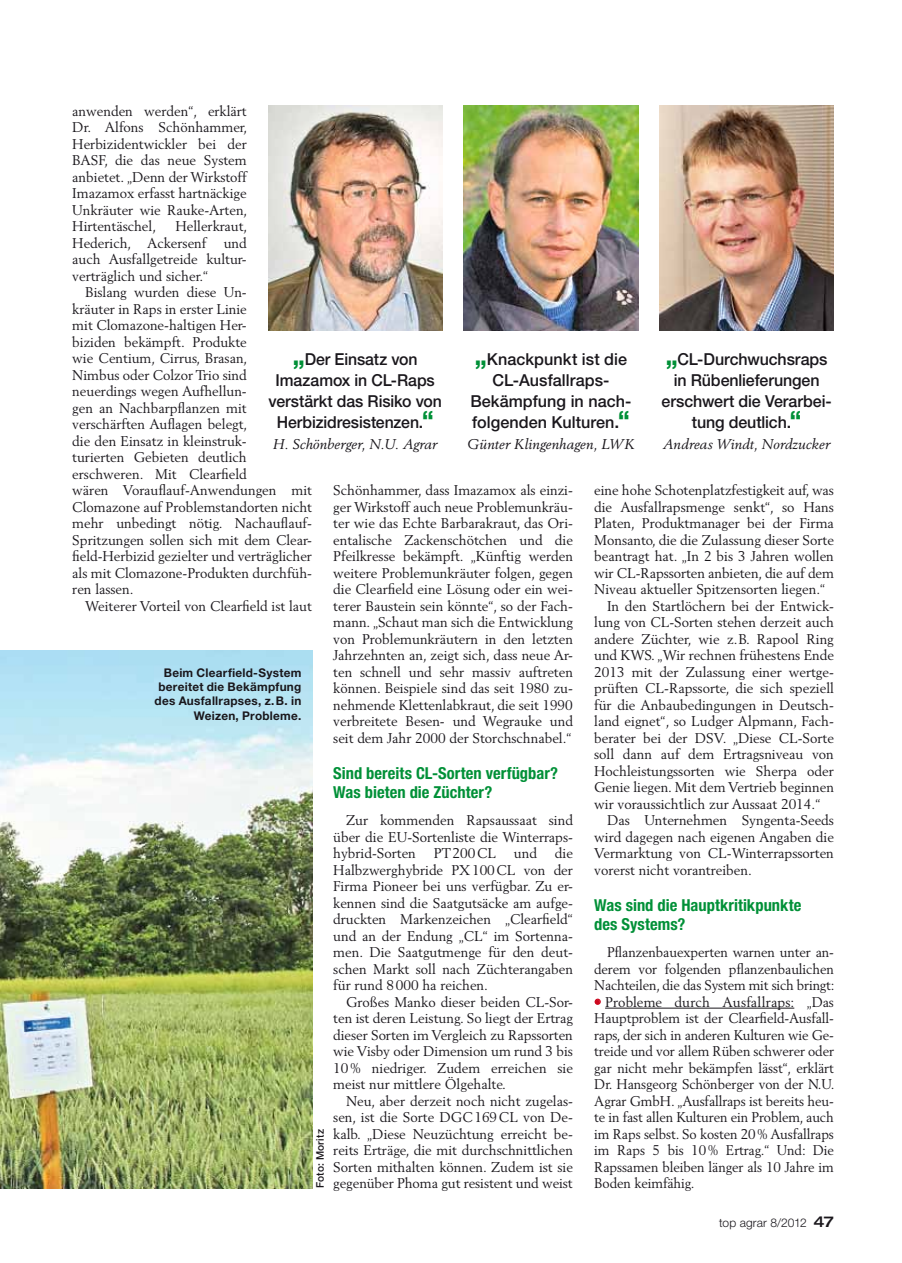
<style>
.page{position:relative;width:902px;height:1263px;background:#fff}
.page>*{position:absolute;margin:0;border:0;box-sizing:border-box;transform-origin:0 0}
.t1{font:500 16.5px/21px "Helvetica Neue LT";letter-spacing:-.005em;color:#1a171c;text-align:center}
.t2{font:700 condensed 16.5px/19.5px "Helvetica Neue LT";letter-spacing:.005em;color:#009037}
.t3{font:500 16.5px/21px "Helvetica Neue LT";letter-spacing:-.005em;color:#1a171c;text-align:center;scale:.96 1}
.t4{font:13.95px/16.5px "Berling LT";color:#1a171c;text-align:justify}
.t5{font:13.95px/16.5px "Berling LT";color:#1a171c;text-align:justify;scale:.96 1}
.t6{font:italic 13.95px "Berling LT";letter-spacing:.01em;color:#1a171c}
.t7{font:700 12px/14.4px "Helvetica Neue LT";letter-spacing:.02em;color:#1a171c;text-align:right}
.t8{font:300 12px "Helvetica Neue LT";letter-spacing:.01em;color:#1a171c}
.t9{font:500 10.5px "Helvetica Neue LT";letter-spacing:.02em;color:#1a171c}
.s1{font-weight:800;font-size:24px;color:#009037}
.s2{font-weight:800;font-stretch:condensed;font-size:24px;color:#009037}
.s3{font-size:18px}
.s4{color:#cd071e}
.s5{font-weight:500;font-stretch:expanded;font-size:15px}
</style>
<div class="page">
<hr style="left:605px;top:1008px;width:189px;height:1px;background:#1a171c">
<svg style="left:594px;top:999px;width:6px;height:6px"></svg>
<img style="left:0;top:650px;width:312px;height:538px">
<img style="left:268px;top:106px;width:174px;height:224px">
<img style="left:463px;top:106px;width:175px;height:224px">
<img style="left:659px;top:106px;width:174px;height:224px">
<p class="t4" style="left:72px;top:102px;width:177px">anwenden werden“, erklärt Dr. Alfons Schönhammer, Herbizidentwickler bei der BASF, die das neue System anbietet. „Denn der Wirkstoff Imazamox erfasst hartnäckige Unkräuter wie Rauke-Arten, Hirtentäschel,</p>
<p class="t4" style="left:72px;top:218px;width:177px;text-indent:103px">Hellerkraut, Hederich, Ackersenf und auch Ausfallgetreide kultur&shy;verträglich und sicher.“</p>
<p class="t4" style="left:72px;top:284px;width:241px;text-align:left;text-indent:13px">Bislang wurden diese Un-<br>kräuter in Raps in erster Linie<br>mit Clomazone-haltigen Her-<br>biziden bekämpft. Produkte<br>wie Centium, Cirrus, Brasan,<br>Nimbus oder Colzor Trio sind neuerdings wegen Aufhellun-<br>gen an Nachbarpflanzen mit verschärften Auflagen belegt,<br>die den Einsatz in kleinstruk-<br>turierten Gebieten deutlich erschweren. Mit Clearfield<br>wären Vorauflauf-Anwendungen mit<br>Clomazone auf Problemstandorten nicht mehr unbedingt nötig. Nachauflauf-<br>Spritzungen sollen sich mit dem Clear&shy;field-Herbizid gezielter und verträglicher als mit Clomazone-Produkten durchfüh&shy;ren lassen.</p>
<p class="t4" style="left:85px;top:597px;width:228px">Weiterer Vorteil von Clearfield ist laut</p>
<p class="t3" style="left:268px;top:348px;width:182px"><span class="s1">„</span>Der Einsatz von<br>Imazamox in CL-Raps verstärkt das Risiko von<br>Herbizidresistenzen.<span class="s2">“</span></p>
<p class="t6" style="left:273px;top:436px;width:165px">H. Schönberger, N.U. Agrar</p>
<p class="t1" style="left:470px;top:348px;width:163px"><span class="s1">„</span>Knackpunkt ist die<br>CL-Ausfallraps-<br>Bekämpfung in nach&shy;folgenden Kulturen<span class="s3">.</span><span class="s2">“</span></p>
<p class="t6" style="left:467px;top:436px;width:169px">Günter Klingenhagen, LWK</p>
<p class="t1" style="left:661px;top:349px;width:172px"><span class="s1">„</span>CL-Durchwuchsraps in Rübenlieferungen erschwert die Verarbei&shy;tung deutlich.<span class="s2">“</span></p>
<p class="t6" style="left:663px;top:436px;width:168px">Andreas Windt, Nordzucker</p>
<p class="t4" style="left:594px;top:482px;width:241px">eine hohe Schotenplatzfestigkeit auf, was</p>
<p class="t4" style="left:594px;top:498px;width:241px">die Ausfallrapsmenge senkt“, so Hans</p>
<p class="t4" style="left:594px;top:515px;width:241px">Platen, Produktmanager bei der Firma</p>
<p class="t4" style="left:594px;top:531px;width:241px">Monsanto, die die Zulassung dieser Sorte</p>
<p class="t4" style="left:594px;top:548px;width:241px">beantragt hat. „In 2 bis 3 Jahren wollen</p>
<p class="t4" style="left:594px;top:564px;width:241px">wir CL-Rapssorten anbieten, die auf dem</p>
<p class="t4" style="left:594px;top:581px;width:232px">Niveau aktueller Spitzensorten liegen.“</p>
<p class="t4" style="left:607px;top:597px;width:228px">In den Startlöchern bei der Entwick-</p>
<p class="t4" style="left:594px;top:614px;width:241px">lung von CL-Sorten stehen derzeit auch</p>
<p class="t4" style="left:594px;top:630px;width:241px">andere Züchter, wie z.B. Rapool Ring</p>
<p class="t4" style="left:594px;top:647px;width:241px">und KWS. „Wir rechnen frühestens Ende</p>
<p class="t4" style="left:594px;top:663px;width:241px">2013 mit der Zulassung einer wertge-</p>
<p class="t4" style="left:594px;top:680px;width:241px">prüften CL-Rapssorte, die sich speziell</p>
<p class="t4" style="left:594px;top:696px;width:241px">für die Anbaubedingungen in Deutsch-</p>
<p class="t4" style="left:594px;top:713px;width:241px">land eignet“, so Ludger Alpmann, Fach-</p>
<p class="t4" style="left:594px;top:729px;width:241px">berater bei der DSV. „Diese CL-Sorte</p>
<p class="t4" style="left:594px;top:746px;width:241px">soll dann auf dem Ertragsniveau von</p>
<p class="t4" style="left:594px;top:762px;width:241px">Hochleistungssorten wie Sherpa oder</p>
<p class="t4" style="left:594px;top:779px;width:241px">Genie liegen. Mit dem Vertrieb beginnen</p>
<p class="t4" style="left:594px;top:795px;width:228px">wir voraussichtlich zur Aussaat 2014.“</p>
<p class="t4" style="left:607px;top:812px;width:228px">Das Unternehmen Syngenta-Seeds</p>
<p class="t4" style="left:594px;top:828px;width:241px">wird dagegen nach eigenen Angaben die</p>
<p class="t4" style="left:594px;top:845px;width:241px">Vermarktung von CL-Winterrapssorten</p>
<p class="t4" style="left:594px;top:861px;width:159px">vorerst nicht vorantreiben.</p>
<p class="t2" style="left:594px;top:895px;width:209px">Was sind die Hauptkritikpunkte des Systems?</p>
<p class="t5" style="left:594px;top:944px;width:252px;text-indent:13px">Pflanzenbauexperten warnen unter an&shy;derem vor folgenden pflanzenbaulichen Nachteilen, die das System mit sich bringt:</p>
<p class="t4" style="left:594px;top:993px;width:242px"><span class="s4">•</span> Probleme durch Ausfallraps: „Das Hauptproblem ist der Clearfield-Ausfall&shy;raps, der sich in anderen Kulturen wie Ge&shy;treide und vor allem Rüben schwerer oder gar nicht mehr bekämpfen lässt“, erklärt Dr. Hansgeorg Schönberger von der N.U.<br>Agrar GmbH. „Ausfallraps ist bereits heu&shy;te in fast allen Kulturen ein Problem, auch im Raps selbst. So kosten 20% Ausfallraps im Raps 5 bis 10% Ertrag.“ Und: Die Rapssamen bleiben länger als 10 Jahre im Boden keimfähig.</p>
<p class="t4" style="left:333px;top:482px;width:241px">Schönhammer, dass Imazamox als einzi&shy;ger Wirkstoff auch neue Problemunkräu&shy;ter wie das Echte Barbarakraut, das Ori&shy;entalische Zackenschötchen und die Pfeilkresse bekämpft. „Künftig werden weitere Problemunkräuter folgen, gegen die Clearfield eine Lösung oder ein wei&shy;terer Baustein sein könnte“, so der Fach&shy;mann. „Schaut man sich die Entwicklung von Problemunkräutern in den letzten Jahrzehnten an, zeigt sich, dass neue Ar&shy;ten schnell und sehr massiv auftreten können. Beispiele sind das seit 1980 zu&shy;nehmende Klettenlabkraut, die seit 1990 verbreitete Besen- und Wegrauke und seit dem Jahr 2000 der Storchschnabel.“</p>
<p class="t2" style="left:333px;top:763px;width:225px">Sind bereits CL-Sorten verfügbar?<br>Was bieten die Züchter?</p>
<p class="t4" style="left:333px;top:812px;width:241px;text-indent:13px">Zur kommenden Rapsaussaat sind über die EU-Sortenliste die Winterraps&shy;hybrid-Sorten</p>
<p class="t7" style="left:154px;top:665px;width:148px">Beim Clearfield-System bereitet die Bekämpfung des Ausfallrapses, z.B. in<br>Weizen, Probleme.</p>
<p class="t4" style="left:333px;top:845px;width:241px;text-indent:222px">die Halbzwerghybride PX100CL von der Firma Pioneer bei uns verfügbar. Zu er&shy;kennen sind die Saatgutsäcke am aufge&shy;druckten Markenzeichen „Clearfield“ und an der Endung „CL“ im Sortenna&shy;men. Die Saatgutmenge für den deut&shy;schen Markt soll nach Züchterangaben für rund 8000 ha reichen.</p>
<p class="t4" style="left:333px;top:993px;width:241px;text-indent:13px">Großes Manko dieser beiden CL-Sor&shy;ten ist deren Leistung. So liegt der Ertrag dieser Sorten im Vergleich zu Rapssorten wie Visby oder Dimension um rund 3 bis 10% niedriger. Zudem erreichen sie meist nur mittlere Ölgehalte.</p>
<p class="t4" style="left:333px;top:1092px;width:241px;text-indent:13px">Neu, aber derzeit noch nicht zugelas&shy;sen, ist die Sorte DGC169CL von De&shy;kalb. „Diese Neuzüchtung erreicht be&shy;reits Erträge, die mit durchschnittlichen Sorten mithalten können. Zudem ist sie gegenüber Phoma gut resistent und weist</p>
<p class="t4" style="left:434px;top:845px;width:64px">PT200CL</p>
<p class="t4" style="left:514px;top:845px;width:25px">und</p>
<p class="t9" style="left:314px;top:1188px;width:60px;rotate:-90deg">Foto: Moritz</p>
<p class="t8" style="left:719px;top:1215px;width:116px">top agrar 8/2012 <span class="s5">47</span></p>
</div>
